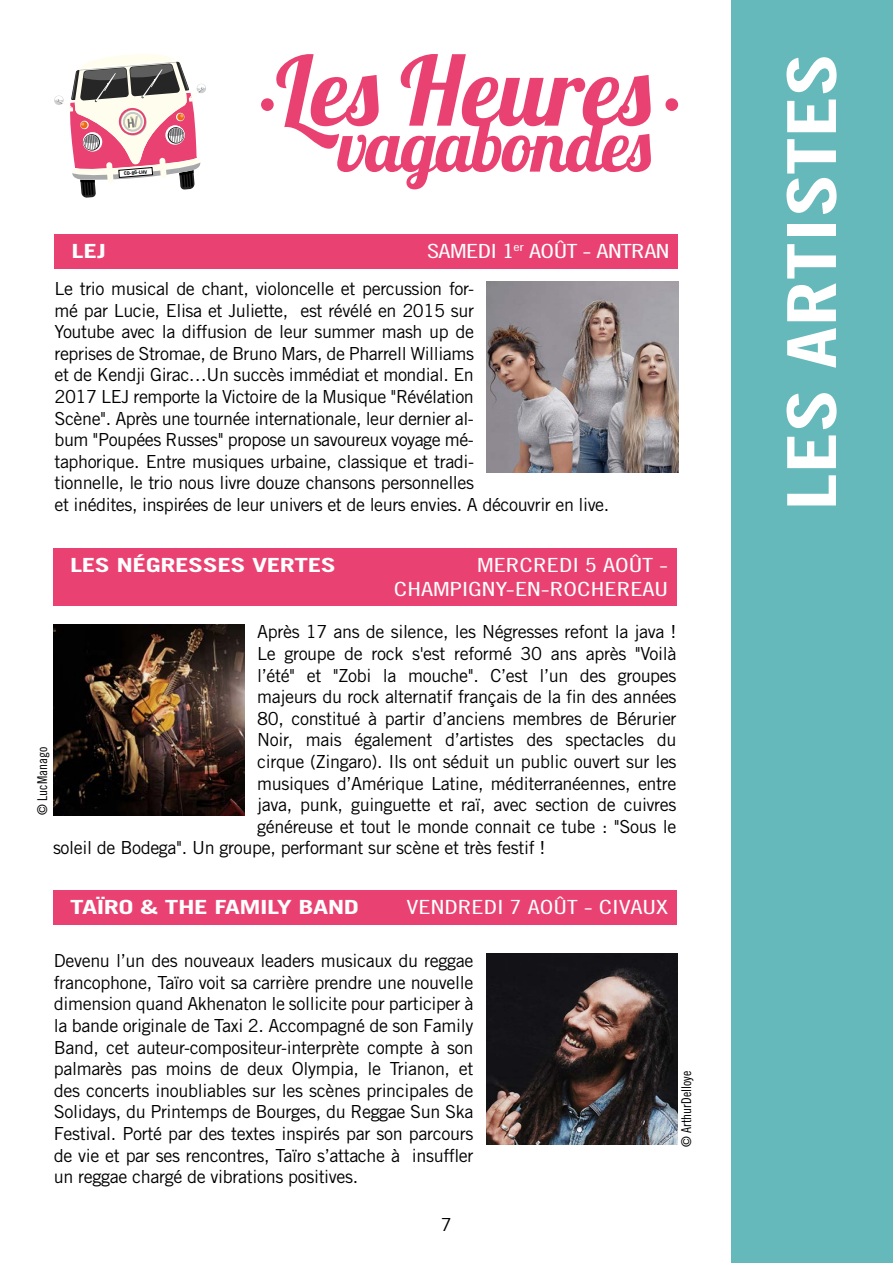
<style>
.page{position:relative;width:893px;height:1263px;background:#fff}
.page>*{position:absolute;margin:0;border:0;box-sizing:border-box;transform-origin:0 0}
.t1{font:67.5px "Trade Gothic Bold Cond Twenty";color:#fff;scale:1.4 1}
.t2{font:19.5px/24px "Trade Gothic Cond Eighteen";color:#fff;text-align:right;scale:1.4 1}
.t3{font:700 19.5px "Trade Gothic";letter-spacing:-.02em;color:#fff;scale:1.4 1}
.t4{font:19.5px "Trade Gothic Cond Eighteen";letter-spacing:-.02em;color:#fff;scale:1.4 1}
.t5{font:18px/21.6px "Trade Gothic";letter-spacing:-.025em;color:#000}
.t6{font:13.5px "Trade Gothic Cond Eighteen";color:#000}
.t7{font:700 4.8px "Trade Gothic";color:#000;scale:1.07 1}
</style>
<div class="page">
<div style="left:731px;top:0;width:162px;height:1263px;background:#66b9bb"></div>
<div style="left:261px;top:98px;width:13px;height:13px;background:#e94272;border-radius:50%"></div>
<div style="left:665px;top:98px;width:13px;height:13px;background:#e94272;border-radius:50%"></div>
<svg style="left:276px;top:54px;width:375px;height:135px"></svg>
<div style="left:54px;top:95px;width:10px;height:10px;background:#dfe1e2;border-radius:50%"></div>
<svg style="left:55px;top:54px;width:150px;height:144px"></svg>
<img style="left:487px;top:281px;width:191px;height:191px">
<div style="left:55px;top:234px;width:623px;height:34px;background:#e94272"></div>
<img style="left:486px;top:953px;width:192px;height:191px">
<div style="left:53px;top:548px;width:624px;height:58px;background:#e94272"></div>
<img style="left:53px;top:624px;width:191px;height:192px">
<div style="left:53px;top:891px;width:624px;height:34px;background:#e94272"></div>
<p class="t7" style="left:124px;top:171px;width:23px;rotate:-5deg">CD-86-LHV</p>
<p class="t3" style="left:72px;top:239px;width:26px">LEJ</p>
<p class="t4" style="left:427px;top:239px;width:175px">SAMEDI 1<sup>er</sup> AOÛT - ANTRAN</p>
<p class="t5" style="left:55px;top:278px;width:556px">Le trio musical de chant, violoncelle et percussion for-<br>mé par Lucie, Elisa et Juliette, est révélé en 2015 sur<br>Youtube avec la diffusion de leur summer mash up de<br>reprises de Stromae, de Bruno Mars, de Pharrell Williams<br>et de Kendji Girac…Un succès immédiat et mondial. En<br>2017 LEJ remporte la Victoire de la Musique "Révélation<br>Scène". Après une tournée internationale, leur dernier al-<br>bum "Poupées Russes" propose un savoureux voyage mé-<br>taphorique. Entre musiques urbaine, classique et tradi-<br>tionnelle, le trio nous livre douze chansons personnelles<br>et inédites, inspirées de leur univers et de leurs envies. A découvrir en live.</p>
<p class="t3" style="left:70px;top:553px;width:191px">LES NÉGRESSES VERTES</p>
<p class="t2" style="left:394px;top:553px;width:198px">MERCREDI 5 AOÛT -<br>CHAMPIGNY-EN-ROCHEREAU</p>
<p class="t5" style="left:257px;top:621px;width:421px">Après 17 ans de silence, les Négresses refont la java !</p>
<p class="t5" style="left:257px;top:642px;width:421px">Le groupe de rock s'est reformé 30 ans après "Voilà</p>
<p class="t5" style="left:257px;top:664px;width:421px">l’été" et "Zobi la mouche". C’est l’un des groupes</p>
<p class="t5" style="left:257px;top:686px;width:421px">majeurs du rock alternatif français de la fin des années</p>
<p class="t5" style="left:257px;top:707px;width:421px">80, constitué à partir d’anciens membres de Bérurier</p>
<p class="t5" style="left:257px;top:729px;width:421px">Noir, mais également d’artistes des spectacles du</p>
<p class="t5" style="left:257px;top:750px;width:421px">cirque (Zingaro). Ils ont séduit un public ouvert sur les</p>
<p class="t5" style="left:257px;top:772px;width:421px">musiques d’Amérique Latine, méditerranéennes, entre</p>
<p class="t5" style="left:257px;top:794px;width:421px">java, punk, guinguette et raï, avec section de cuivres</p>
<p class="t5" style="left:257px;top:815px;width:421px">généreuse et tout le monde connait ce tube : "Sous le</p>
<p class="t5" style="left:53px;top:837px;width:494px">soleil de Bodega". Un groupe, performant sur scène et très festif !</p>
<p class="t6" style="left:34px;top:815px;width:69px;rotate:-90deg">© LucManago</p>
<p class="t3" style="left:70px;top:895px;width:208px">TAÏRO &amp; THE FAMILY BAND</p>
<p class="t2" style="left:406px;top:895px;width:188px">VENDREDI 7 AOÛT - CIVAUX</p>
<p class="t5" style="left:54px;top:950px;width:421px;text-align:justify">Devenu l’un des nouveaux leaders musicaux du reggae francophone, Taïro voit sa carrière prendre une nouvelle dimension quand Akhenaton le sollicite pour participer à la bande originale de Taxi 2. Accompagné de son Family Band, cet auteur-compositeur-interprète compte à son palmarès pas moins de deux Olympia, le Trianon, et des concerts inoubliables sur les scènes principales de Solidays, du Printemps de Bourges, du Reggae Sun Ska Festival. Porté par des textes inspirés par son parcours de vie et par ses rencontres, Taïro s’attache à insuffler un reggae chargé de vibrations positives.</p>
<p class="t5" style="left:441px;top:1214px;width:12px">7</p>
<p class="t6" style="left:678px;top:1147px;width:78px;rotate:-90deg">© ArthurDelloye</p>
<h1 class="t1" style="left:771px;top:511px;width:328px;rotate:-90deg">LES ARTISTES</h1>
</div>
